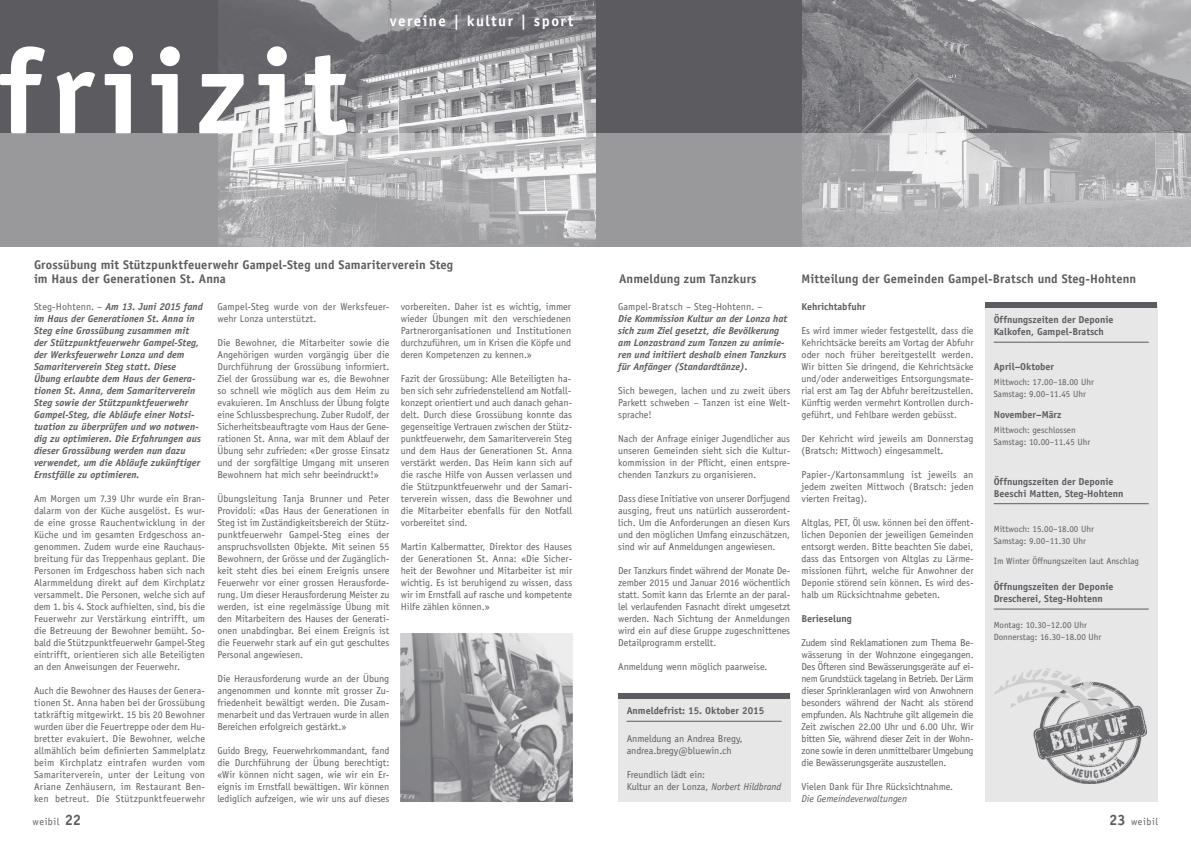
<style>
.page{position:relative;width:1191px;height:842px;background:#fff}
.page>*{position:absolute;margin:0;border:0;box-sizing:border-box;transform-origin:0 0}
.t1{font:700 120px "Officina Sans";letter-spacing:.075em;color:#fff}
.t2{font:700 15px "Officina Sans";letter-spacing:.095em;color:#fff}
.t3{font:700 12.5px/14px "Officina Sans";letter-spacing:.01em;color:#5c5c60}
.t4{font:10px/12px "Officina Sans";color:#5c5c60;text-align:justify}
.t5{font:italic 700 10px/12px "Officina Sans";letter-spacing:.005em;color:#5c5c60}
.t6{font:700 10px/12px "Officina Sans";color:#5c5c60}
.t7{font:italic 10px "Officina Sans";color:#5c5c60}
.t8{font:9px/12px "Officina Sans";color:#5c5c60}
.s1{font-weight:400;font-style:normal}
.s2{font-style:italic}
.s3{font-weight:700;font-size:15px}
</style>
<div class="page">
<div style="left:0;top:0;width:1191px;height:247px;background:#5c5c60"></div>
<img style="left:219px;top:0;width:376px;height:133px">
<img style="left:802px;top:0;width:389px;height:133px">
<svg style="left:0;top:133px;width:1191px;height:114px;background:#adadaf"></svg>
<img style="left:401px;top:634px;width:172px;height:168px">
<div style="left:985px;top:305px;width:172px;height:497px;background:#e7e7e7"></div>
<hr style="left:993px;top:342px;width:155px;height:1px;background:#5c5c60">
<hr style="left:993px;top:503px;width:155px;height:1px;background:#5c5c60">
<hr style="left:993px;top:609px;width:155px;height:1px;background:#5c5c60">
<div style="left:985px;top:302px;width:171px;height:5px;background:#5c5c60"></div>
<div style="left:618px;top:699px;width:172px;height:103px;background:#e7e7e7"></div>
<hr style="left:626px;top:721px;width:155px;height:1px;background:#5c5c60">
<div style="left:618px;top:694px;width:172px;height:5px;background:#5c5c60"></div>
<img style="left:994px;top:668px;width:152px;height:115px">
<h1 class="t1" style="left:-2px;top:18px;width:351px">friizit</h1>
<h2 class="t2" style="left:390px;top:12px;width:185px">vereine | kultur | sport</h2>
<p class="t3" style="left:34px;top:258px;width:420px">Grossübung mit Stützpunktfeuerwehr Gampel-Steg und Samariterverein Steg im Haus der Generationen St. Anna</p>
<p class="t5" style="left:34px;top:300px;width:170px"><span class="s1">Steg-Hohtenn. –</span> Am 13. Juni 2015 fand im Haus der Generationen St. Anna in Steg eine Grossübung zusammen mit der Stützpunktfeuerwehr Gampel-Steg, der Werksfeuerwehr Lonza und dem Samariterverein Steg statt. Diese Übung erlaubte dem Haus der Genera&shy;tionen St. Anna, dem Samariterverein Steg sowie der Stützpunktfeuerwehr Gampel-Steg, die Abläufe einer Notsi&shy;tuation zu überprüfen und wo notwen&shy;dig zu optimieren. Die Erfahrungen aus dieser Grossübung werden nun dazu verwendet, um die Abläufe zukünftiger Ernstfälle zu optimieren.</p>
<p class="t4" style="left:34px;top:492px;width:173px">Am Morgen um 7.39 Uhr wurde ein Bran&shy;dalarm von der Küche ausgelöst. Es wur&shy;de eine grosse Rauchentwicklung in der Küche und im gesamten Erdgeschoss an&shy;genommen. Zudem wurde eine Rauchaus&shy;breitung für das Treppenhaus geplant. Die Personen im Erdgeschoss haben sich nach Alarmmeldung direkt auf dem Kirchplatz versammelt. Die Personen, welche sich auf dem 1. bis 4. Stock aufhielten, sind, bis die Feuerwehr zur Verstärkung eintrifft, um die Betreuung der Bewohner bemüht. So&shy;bald die Stützpunktfeuerwehr Gampel-Steg eintrifft, orientieren sich alle Beteiligten an den Anweisungen der Feuerwehr.</p>
<p class="t4" style="left:34px;top:684px;width:173px">Auch die Bewohner des Hauses der Genera&shy;tionen St. Anna haben bei der Grossübung tatkräftig mitgewirkt. 15 bis 20 Bewohner wurden über die Feuertreppe oder dem Hu&shy;bretter evakuiert. Die Bewohner, welche allmählich beim definierten Sammelplatz beim Kirchplatz eintrafen wurden vom Samariterverein, unter der Leitung von Ariane Zenhäusern, im Restaurant Ben&shy;ken betreut. Die Stützpunktfeuerwehr</p>
<p class="t4" style="left:217px;top:300px;width:173px">Gampel-Steg wurde von der Werksfeuer&shy;wehr Lonza unterstützt.</p>
<p class="t4" style="left:217px;top:336px;width:174px">Die Bewohner, die Mitarbeiter sowie die Angehörigen wurden vorgängig über die Durchführung der Grossübung informiert.<br>Ziel der Grossübung war es, die Bewohner so schnell wie möglich aus dem Heim zu evakuieren. Im Anschluss der Übung folgte eine Schlussbesprechung. Zuber Rudolf, der Sicherheitsbeauftragte vom Haus der Gene&shy;rationen St. Anna, war mit dem Ablauf der Übung sehr zufrieden: «Der grosse Einsatz und der sorgfältige Umgang mit unseren Bewohnern hat mich sehr beeindruckt!»</p>
<p class="t4" style="left:217px;top:492px;width:174px">Übungsleitung Tanja Brunner und Peter Providoli: «Das Haus der Generationen in Steg ist im Zuständigkeitsbereich der Stütz&shy;punktfeuerwehr Gampel-Steg eines der anspruchsvollsten Objekte. Mit seinen 55<br>Bewohnern, der Grösse und der Zugänglich&shy;keit steht dies bei einem Ereignis unsere Feuerwehr vor einer grossen Herausforde&shy;rung. Um dieser Herausforderung Meister zu werden, ist eine regelmässige Übung mit den Mitarbeitern des Hauses der Generati&shy;onen unabdingbar. Bei einem Ereignis ist die Feuerwehr stark auf ein gut geschultes Personal angewiesen.</p>
<p class="t4" style="left:217px;top:672px;width:173px">Die Herausforderung wurde an der Übung angenommen und konnte mit grosser Zu&shy;friedenheit bewältigt werden. Die Zusam&shy;menarbeit und das Vertrauen wurde in allen Bereichen erfolgreich gestärkt.»</p>
<p class="t4" style="left:217px;top:744px;width:174px">Guido Bregy, Feuerwehrkommandant, fand die Durchführung der Übung berechtigt: «Wir können nicht sagen, wie wir ein Er&shy;eignis im Ernstfall bewältigen. Wir können lediglich aufzeigen, wie wir uns auf dieses</p>
<p class="t4" style="left:401px;top:300px;width:172px">vorbereiten. Daher ist es wichtig, immer wieder Übungen mit den verschiedenen Partnerorganisationen und Institutionen durchzuführen, um in Krisen die Köpfe und deren Kompetenzen zu kennen.»</p>
<p class="t4" style="left:401px;top:372px;width:173px">Fazit der Grossübung: Alle Beteiligten ha&shy;ben sich sehr zufriedenstellend am Notfall&shy;konzept orientiert und auch danach gehan&shy;delt. Durch diese Grossübung konnte das gegenseitige Vertrauen zwischen der Stütz&shy;punktfeuerwehr, dem Samariterverein Steg und dem Haus der Generationen St. Anna verstärkt werden. Das Heim kann sich auf die rasche Hilfe von Aussen verlassen und die Stützpunktfeuerwehr und der Samari&shy;terverein wissen, dass die Bewohner und die Mitarbeiter ebenfalls für den Notfall vorbereitet sind.</p>
<p class="t4" style="left:401px;top:540px;width:173px">Martin Kalbermatter, Direktor des Hauses der Generationen St. Anna: «Die Sicher&shy;heit der Bewohner und Mitarbeiter ist mir wichtig. Es ist beruhigend zu wissen, dass wir im Ernstfall auf rasche und kompetente Hilfe zählen können.»</p>
<p class="t3" style="left:619px;top:271px;width:139px">Anmeldung zum Tanzkurs</p>
<p class="t4" style="left:618px;top:300px;width:146px">Gampel-Bratsch – Steg-Hohtenn. –</p>
<p class="t5" style="left:618px;top:312px;width:171px">Die Kommission Kultur an der Lonza hat sich zum Ziel gesetzt, die Bevölkerung am Lonzastrand zum Tanzen zu animie&shy;ren und initiiert deshalb einen Tanzkurs für Anfänger (Standardtänze).</p>
<p class="t4" style="left:618px;top:384px;width:174px">Sich bewegen, lachen und zu zweit übers Parkett schweben – Tanzen ist eine Welt&shy;sprache!</p>
<p class="t4" style="left:618px;top:432px;width:173px">Nach der Anfrage einiger Jugendlicher aus unseren Gemeinden sieht sich die Kultur&shy;kommission in der Pflicht, einen entspre&shy;chenden Tanzkurs zu organisieren.</p>
<p class="t4" style="left:618px;top:492px;width:173px">Dass diese Initiative von unserer Dorfjugend ausging, freut uns natürlich ausserordent&shy;lich. Um die Anforderungen an diesen Kurs und den möglichen Umfang einzuschätzen, sind wir auf Anmeldungen angewiesen.</p>
<p class="t4" style="left:618px;top:564px;width:173px">Der Tanzkurs findet während der Monate De&shy;zember 2015 und Januar 2016 wöchentlich statt. Somit kann das Erlernte an der paral&shy;lel verlaufenden Fasnacht direkt umgesetzt werden. Nach Sichtung der Anmeldungen wird ein auf diese Gruppe zugeschnittenes Detailprogramm erstellt.</p>
<p class="t4" style="left:618px;top:660px;width:151px">Anmeldung wenn möglich paarweise.</p>
<p class="t6" style="left:626px;top:705px;width:139px">Anmeldefrist: 15. Oktober 2015</p>
<p class="t4" style="left:626px;top:732px;width:118px">Anmeldung an Andrea Bregy, andrea.bregy@bluewin.ch</p>
<p class="t4" style="left:626px;top:768px;width:156px">Freundlich lädt ein:<br>Kultur an der Lonza, <span class="s2">Norbert Hildbrand</span></p>
<p class="t3" style="left:801px;top:271px;width:336px">Mitteilung der Gemeinden Gampel-Bratsch und Steg-Hohtenn</p>
<p class="t6" style="left:993px;top:314px;width:121px">Öffnungszeiten der Deponie<br>Kalkofen, Gampel-Bratsch</p>
<p class="t6" style="left:993px;top:360px;width:62px">April–Oktober</p>
<p class="t8" style="left:993px;top:375px;width:102px">Mittwoch: 17.00–18.00 Uhr<br>Samstag: 9.00–11.45 Uhr</p>
<p class="t6" style="left:993px;top:408px;width:69px">November–März</p>
<p class="t8" style="left:993px;top:423px;width:98px">Mittwoch: geschlossen<br>Samstag: 10.00–11.45 Uhr</p>
<p class="t6" style="left:993px;top:475px;width:131px">Öffnungszeiten der Deponie<br>Beeschi Matten, Steg-Hohtenn</p>
<p class="t8" style="left:993px;top:522px;width:102px">Mittwoch: 15.00–18.00 Uhr<br>Samstag: 9.00–11.30 Uhr</p>
<p class="t8" style="left:993px;top:555px;width:147px">Im Winter Öffnungszeiten laut Anschlag</p>
<p class="t6" style="left:993px;top:581px;width:121px">Öffnungszeiten der Deponie<br>Drescherei, Steg-Hohtenn</p>
<p class="t8" style="left:993px;top:619px;width:109px">Montag: 10.30–12.00 Uhr<br>Donnerstag: 16.30–18.00 Uhr</p>
<p class="t6" style="left:801px;top:300px;width:66px">Kehrichtabfuhr</p>
<p class="t4" style="left:801px;top:324px;width:174px">Es wird immer wieder festgestellt, dass die Kehrichtsäcke bereits am Vortag der Abfuhr oder noch früher bereitgestellt werden.<br>Wir bitten Sie dringend, die Kehrichtsäcke und/oder anderweitiges Entsorgungsmate&shy;rial erst am Tag der Abfuhr bereitzustellen.<br>Künftig werden vermehrt Kontrollen durch&shy;geführt, und Fehlbare werden gebüsst.</p>
<p class="t4" style="left:801px;top:432px;width:174px">Der Kehricht wird jeweils am Donnerstag (Bratsch: Mittwoch) eingesammelt.</p>
<p class="t4" style="left:801px;top:468px;width:174px">Papier-/Kartonsammlung ist jeweils an jedem zweiten Mittwoch (Bratsch: jeden vierten Freitag).</p>
<p class="t4" style="left:801px;top:516px;width:173px">Altglas, PET, Öl usw. können bei den öffent&shy;lichen Deponien der jeweiligen Gemeinden entsorgt werden. Bitte beachten Sie dabei, dass das Entsorgen von Altglas zu Lärme&shy;missionen führt, welche für Anwohner der Deponie störend sein können. Es wird des&shy;halb um Rücksichtnahme gebeten.</p>
<p class="t6" style="left:801px;top:612px;width:52px">Berieselung</p>
<p class="t4" style="left:801px;top:636px;width:174px">Zudem sind Reklamationen zum Thema Be&shy;wässerung in der Wohnzone eingegangen.<br>Des Öfteren sind Bewässerungsgeräte auf ei&shy;nem Grundstück tagelang in Betrieb. Der Lärm dieser Sprinkleranlagen wird von Anwohnern besonders während der Nacht als störend empfunden. Als Nachtruhe gilt allgemein die Zeit zwischen 22.00 Uhr und 6.00 Uhr. Wir bitten Sie, während dieser Zeit in der Wohn&shy;zone sowie in deren unmittelbarer Umgebung die Bewässerungsgeräte auszustellen.</p>
<p class="t4" style="left:801px;top:780px;width:153px">Vielen Dank für Ihre Rücksichtnahme.</p>
<p class="t7" style="left:801px;top:792px;width:107px">Die Gemeindeverwaltungen</p>
<p class="t4" style="left:33px;top:816px;width:50px">weibil <span class="s3">22</span></p>
<p class="t4" style="left:1109px;top:816px;width:50px"><span class="s3">23</span> weibil</p>
</div>
